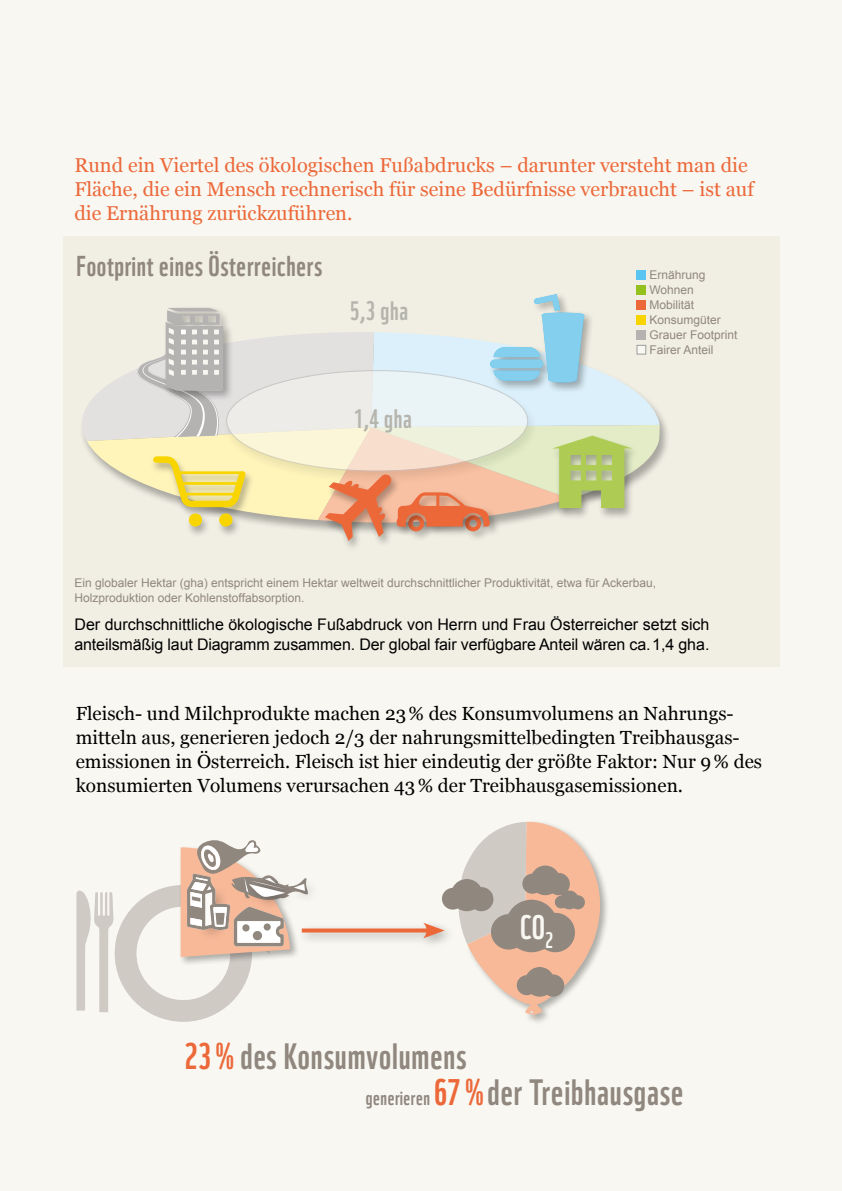
<style>
.page{position:relative;width:842px;height:1191px;background:#f8f7f1}
.page>*{position:absolute;margin:0;border:0;box-sizing:border-box;transform-origin:0 0}
.t1{font:35.6px/36.8px "WWF";letter-spacing:.025em;color:#90877f}
.t2{font:33px "WWF";color:#f8f7f1}
.t3{font:28px "WWF";letter-spacing:.025em;color:#90877f}
.t4{font:26px "WWF";letter-spacing:.025em;color:#b6b5ad}
.t5{font:20px/24px "Georgia";color:#ec6839}
.t6{font:19px/24px "Georgia";color:#000}
.t7{font:16px/20px "Arial";color:#000}
.t8{font:12px/15px "Arial";color:#90877f}
.s1{font-size:36px;color:#ec6839}
.s2{font-size:19.8px}
</style>
<div class="page">
<div style="left:64px;top:236px;width:716px;height:431px;background:#f1efe4"></div>
<div style="left:637px;top:270px;width:9px;height:9px;background:#5bc5f2"></div>
<div style="left:637px;top:285px;width:9px;height:9px;background:#95c11f"></div>
<div style="left:466px;top:819px;width:144px;height:210px;background:#000;opacity:.3"></div>
<div style="left:296px;top:918px;width:160px;height:32px;background:#000;opacity:.3"></div>
<svg style="left:308px;top:928px;width:115px;height:4px"></svg>
<svg style="left:423px;top:821px;width:179px;height:200px"></svg>
<div style="left:322px;top:473px;width:79px;height:79px;background:#000;opacity:.3"></div>
<svg style="left:82px;top:294px;width:579px;height:247px"></svg>
<svg style="left:76px;top:840px;width:232px;height:182px"></svg>
<p class="t5" style="left:74px;top:153px;width:681px">Rund ein Viertel des ökologischen Fußabdrucks – darunter versteht man die<br>Fläche, die ein Mensch rechnerisch für seine Bedürfnisse verbraucht – ist auf die Ernährung zurückzuführen.</p>
<h3 class="t3" style="left:76px;top:244px;width:247px">Footprint eines Österreichers</h3>
<h3 class="t4" style="left:350px;top:290px;width:60px">5,3 gha</h3>
<h3 class="t4" style="left:354px;top:398px;width:60px">1,4 gha</h3>
<p class="t8" style="left:649px;top:268px;width:90px">Ernährung<br>Wohnen<br>Mobilität<br>Konsumgüter<br>Grauer Footprint<br>Fairer Anteil</p>
<p class="t8" style="left:74px;top:575px;width:583px">Ein globaler Hektar (gha) entspricht einem Hektar weltweit durchschnittlicher Produktivität, etwa für Ackerbau,<br>Holzproduktion oder Kohlenstoffabsorption.</p>
<p class="t7" style="left:74px;top:615px;width:636px">Der durchschnittliche ökologische Fußabdruck von Herrn und Frau Österreicher setzt sich anteilsmäßig laut Diagramm zusammen. Der global fair verfügbare Anteil wären ca.1,4 gha.</p>
<p class="t6" style="left:76px;top:701px;width:688px">Fleisch- und Milchprodukte machen 23% des Konsumvolumens an Nahrungs&shy;mitteln aus, generieren jedoch 2/3 der nahrungsmittelbedingten Treibhausgas&shy;emissionen in Österreich. Fleisch ist hier eindeutig der größte Faktor: Nur 9% des konsumierten Volumens verursachen 43% der Treibhausgasemissionen.</p>
<h2 class="t2" style="left:520px;top:901px;width:34px">CO<sub>2</sub></h2>
<h1 class="t1" style="left:366px;top:1034px;width:319px;text-indent:-182px"><span class="s1">23%</span> des Konsumvolumens<br><span class="s2">generieren</span> <span class="s1">67%</span>der Treibhausgase</h1>
</div>
